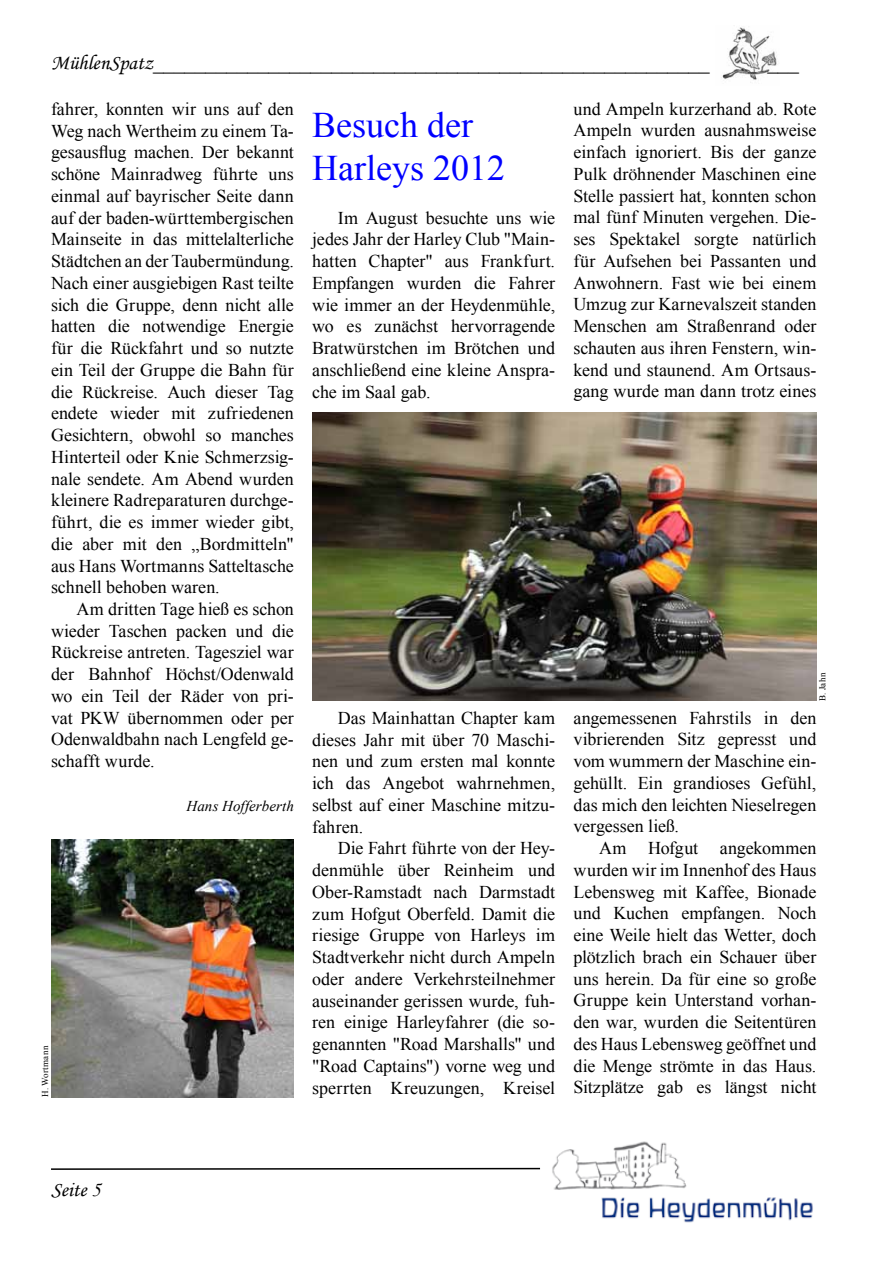
<style>
.page{position:relative;width:893px;height:1263px;background:#fff}
.page>*{position:absolute;margin:0;border:0;box-sizing:border-box;transform-origin:0 0}
.t1{font:36px/43.5px "Times New Roman";color:#00f}
.t2{font:21px "Times New Roman";color:#000}
.t3{font:21px "Monotype Corsiva";color:#000}
.t4{font:18px/21.8px "Times New Roman";color:#000;text-align:justify}
.t5{font:italic 15px "Times New Roman";letter-spacing:.005em;color:#000}
.t6{font:9px "Times New Roman";letter-spacing:.035em;color:#000}
.s1{font-family:"Monotype Corsiva"}
</style>
<div class="page">
<img style="left:722px;top:27px;width:55px;height:56px">
<svg style="left:51px;top:1167px;width:490px;height:3px"></svg>
<img style="left:552px;top:1141px;width:261px;height:82px">
<img style="left:51px;top:840px;width:243px;height:257px">
<img style="left:312px;top:412px;width:504px;height:289px">
<p class="t2" style="left:51px;top:47px;width:660px"><span class="s1">MühlenSpatz</span>_____________________________________________________</p>
<p class="t2" style="left:767px;top:47px;width:33px">___</p>
<p class="t4" style="left:51px;top:98px;width:244px">fahrer, konnten wir uns auf den Weg nach Wertheim zu einem Ta&shy;gesausflug machen. Der bekannt schöne Mainradweg führte uns einmal auf bayrischer Seite dann auf der baden-württembergischen Mainseite in das mittelalterliche Städtchen an der Taubermündung.<br>Nach einer ausgiebigen Rast teilte sich die Gruppe, denn nicht alle hatten die notwendige Energie für die Rückfahrt und so nutzte ein Teil der Gruppe die Bahn für die Rückreise. Auch dieser Tag endete wieder mit zufriedenen Gesichtern, obwohl so manches Hinterteil oder Knie Schmerzsig&shy;nale sendete. Am Abend wurden kleinere Radreparaturen durchge&shy;führt, die es immer wieder gibt, die aber mit den „Bordmitteln" aus Hans Wortmanns Satteltasche schnell behoben waren.</p>
<p class="t4" style="left:51px;top:598px;width:244px;text-indent:26px">Am dritten Tage hieß es schon wieder Taschen packen und die Rückreise antreten. Tagesziel war der Bahnhof Höchst/Odenwald wo ein Teil der Räder von pri&shy;vat PKW übernommen oder per Odenwaldbahn nach Lengfeld ge&shy;schafft wurde.</p>
<p class="t5" style="left:187px;top:795px;width:109px">Hans Hofferberth</p>
<p class="t6" style="left:39px;top:1097px;width:53px;rotate:-90deg">H. Wortmann</p>
<h1 class="t1" style="left:312px;top:102px;width:194px">Besuch der<br>Harleys 2012</h1>
<p class="t4" style="left:312px;top:206px;width:244px;text-indent:26px">Im August besuchte uns wie jedes Jahr der Harley Club "Main&shy;hatten Chapter" aus Frankfurt.<br>Empfangen wurden die Fahrer wie immer an der Heydenmühle, wo es zunächst hervorragende Bratwürstchen im Brötchen und anschließend eine kleine Anspra&shy;che im Saal gab.</p>
<p class="t4" style="left:312px;top:707px;width:244px;text-indent:26px">Das Mainhattan Chapter kam dieses Jahr mit über 70 Maschi&shy;nen und zum ersten mal konnte ich das Angebot wahrnehmen, selbst auf einer Maschine mitzu&shy;fahren.</p>
<p class="t4" style="left:312px;top:837px;width:244px;text-indent:26px">Die Fahrt führte von der Hey&shy;denmühle über Reinheim und Ober-Ramstadt nach Darmstadt zum Hofgut Oberfeld. Damit die riesige Gruppe von Harleys im Stadtverkehr nicht durch Ampeln oder andere Verkehrsteilnehmer auseinander gerissen wurde, fuh&shy;ren einige Harleyfahrer (die so&shy;genannten "Road Marshalls" und "Road Captains") vorne weg und sperrten Kreuzungen, Kreisel</p>
<p class="t4" style="left:573px;top:97px;width:244px">und Ampeln kurzerhand ab. Rote Ampeln wurden ausnahmsweise einfach ignoriert. Bis der ganze Pulk dröhnender Maschinen eine Stelle passiert hat, konnten schon mal fünf Minuten vergehen. Die&shy;ses Spektakel sorgte natürlich für Aufsehen bei Passanten und Anwohnern. Fast wie bei einem Umzug zur Karnevalszeit standen Menschen am Straßenrand oder schauten aus ihren Fenstern, win&shy;kend und staunend. Am Ortsaus&shy;gang wurde man dann trotz eines</p>
<p class="t6" style="left:816px;top:701px;width:29px;rotate:-90deg">B. Jahn</p>
<p class="t4" style="left:573px;top:706px;width:244px">angemessenen Fahrstils in den vibrierenden Sitz gepresst und vom wummern der Maschine ein&shy;gehüllt. Ein grandioses Gefühl, das mich den leichten Nieselregen vergessen ließ.</p>
<p class="t4" style="left:573px;top:837px;width:244px;text-indent:26px">Am Hofgut angekommen wurden wir im Innenhof des Haus Lebensweg mit Kaffee, Bionade und Kuchen empfangen. Noch eine Weile hielt das Wetter, doch plötzlich brach ein Schauer über uns herein. Da für eine so große Gruppe kein Unterstand vorhan&shy;den war, wurden die Seitentüren des Haus Lebensweg geöffnet und die Menge strömte in das Haus.<br>Sitzplätze gab es längst nicht</p>
<p class="t3" style="left:51px;top:1177px;width:51px">Seite 5</p>
</div>
